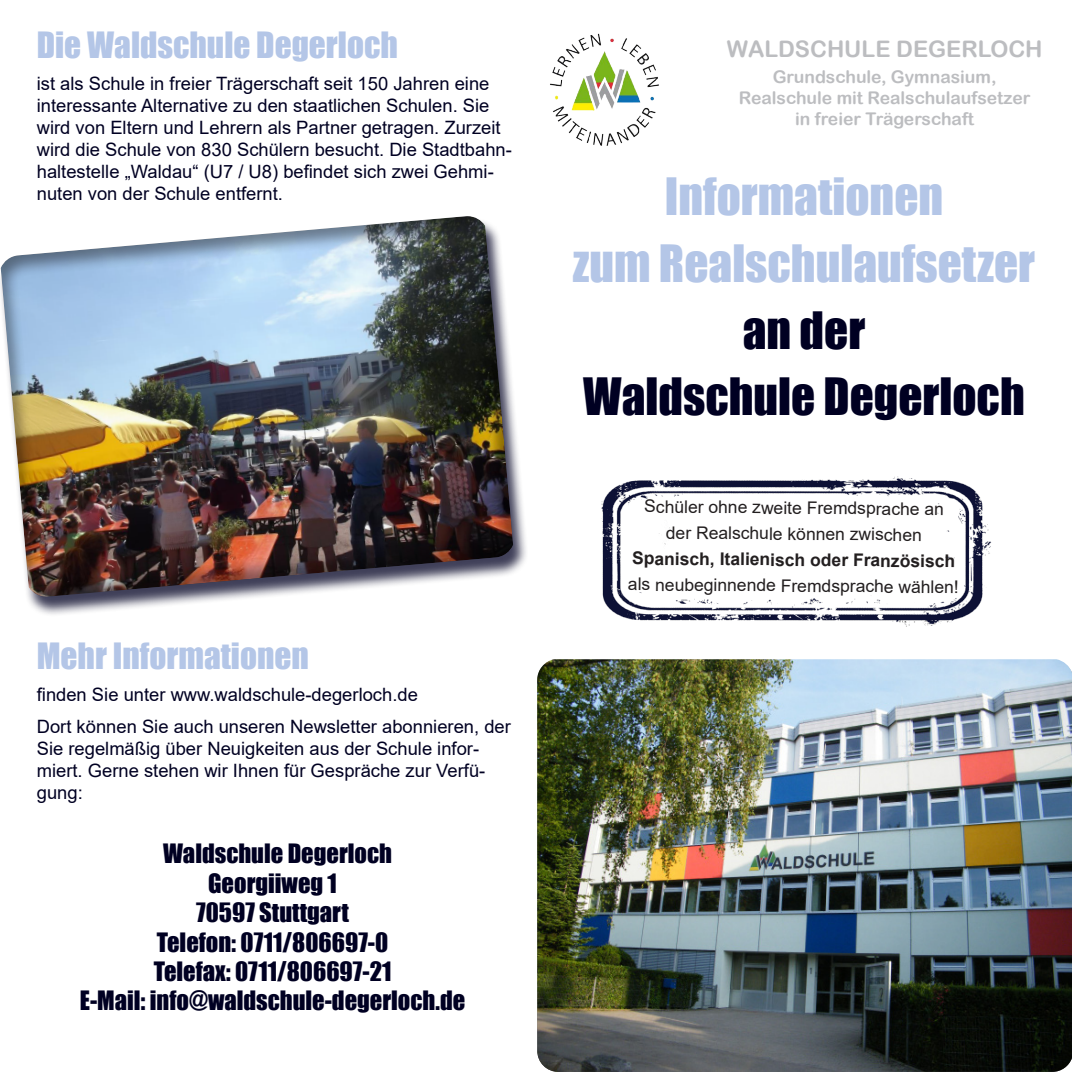
<style>
.page{position:relative;width:1072px;height:1072px;background:#fff}
.page>*{position:absolute;margin:0;border:0;box-sizing:border-box;transform-origin:0 0}
.t1{font:47.25px "Impact";color:#b4c6e7}
.t2{font:47.25px "Impact";color:#002}
.t3{font:33.25px "Impact";color:#b4c6e7}
.t4{font:24.5px "Impact";color:#002}
.t5{font:22.75px "Arial Rounded MT Bold";color:#bcbdc0}
.t6{font:18.38px/22.1px "Arial";color:#002}
.t7{font:17.5px "Arial";color:#231f20}
.t8{font:17.5px "Arial Rounded MT Bold";color:#bcbdc0}
.t9{font:700 17.5px "Arial";color:#231f20}
</style>
<div class="page">
<img style="left:537px;top:659px;width:534px;height:412px">
<img style="left:601px;top:476px;width:391px;height:151px">
<img style="left:550px;top:33px;width:109px;height:113px">
<div style="left:0;top:217px;width:528px;height:400px;background:#002;opacity:.75"></div>
<img style="left:0;top:216px;width:517px;height:385px">
<p class="t3" style="left:37px;top:19px;width:362px">Die Waldschule Degerloch</p>
<p class="t6" style="left:37px;top:72px;width:454px">ist als Schule in freier Trägerschaft seit 150 Jahren eine</p>
<p class="t6" style="left:37px;top:94px;width:476px">interessante Alternative zu den staatlichen Schulen. Sie wird von Eltern und Lehrern als Partner getragen. Zurzeit wird die Schule von 830 Schülern besucht. Die Stadtbahn&shy;haltestelle „Waldau“ (U7 / U8) befindet sich zwei Gehmi&shy;nuten von der Schule entfernt.</p>
<p class="t3" style="left:37px;top:630px;width:273px">Mehr Informationen</p>
<p class="t6" style="left:37px;top:683px;width:382px">finden Sie unter www.waldschule-degerloch.de</p>
<p class="t6" style="left:37px;top:715px;width:475px">Dort können Sie auch unseren Newsletter abonnieren, der Sie regelmäßig über Neuigkeiten aus der Schule infor&shy;miert. Gerne stehen wir Ihnen für Gespräche zur Verfü&shy;gung:</p>
<p class="t4" style="left:163px;top:834px;width:230px">Waldschule Degerloch</p>
<p class="t4" style="left:208px;top:864px;width:130px">Georgiiweg 1</p>
<p class="t4" style="left:196px;top:893px;width:154px">70597 Stuttgart</p>
<p class="t4" style="left:157px;top:923px;width:233px">Telefon: 0711/806697-0</p>
<p class="t4" style="left:154px;top:952px;width:239px">Telefax: 0711/806697-21</p>
<p class="t4" style="left:80px;top:981px;width:387px">E-Mail: info@waldschule-degerloch.de</p>
<p class="t5" style="left:726px;top:35px;width:317px">WALDSCHULE DEGERLOCH</p>
<p class="t8" style="left:772px;top:66px;width:225px">Grundschule, Gymnasium,</p>
<p class="t8" style="left:739px;top:87px;width:293px">Realschule mit Realschulaufsetzer</p>
<p class="t8" style="left:795px;top:108px;width:180px">in freier Trägerschaft</p>
<p class="t1" style="left:664px;top:160px;width:280px">Informationen</p>
<p class="t1" style="left:573px;top:227px;width:464px">zum Realschulaufsetzer</p>
<p class="t2" style="left:742px;top:293px;width:124px">an der</p>
<p class="t2" style="left:583px;top:360px;width:443px">Waldschule Degerloch</p>
<p class="t7" style="left:644px;top:493px;width:301px;rotate:1deg">Schüler ohne zweite Fremdsprache an</p>
<p class="t7" style="left:666px;top:519px;width:257px;rotate:1deg">der Realschule können zwischen</p>
<p class="t9" style="left:632px;top:544px;width:324px;rotate:1deg">Spanisch, Italienisch oder Französisch</p>
<p class="t7" style="left:628px;top:570px;width:332px;rotate:1deg">als neubeginnende Fremdsprache wählen!</p>
</div>
